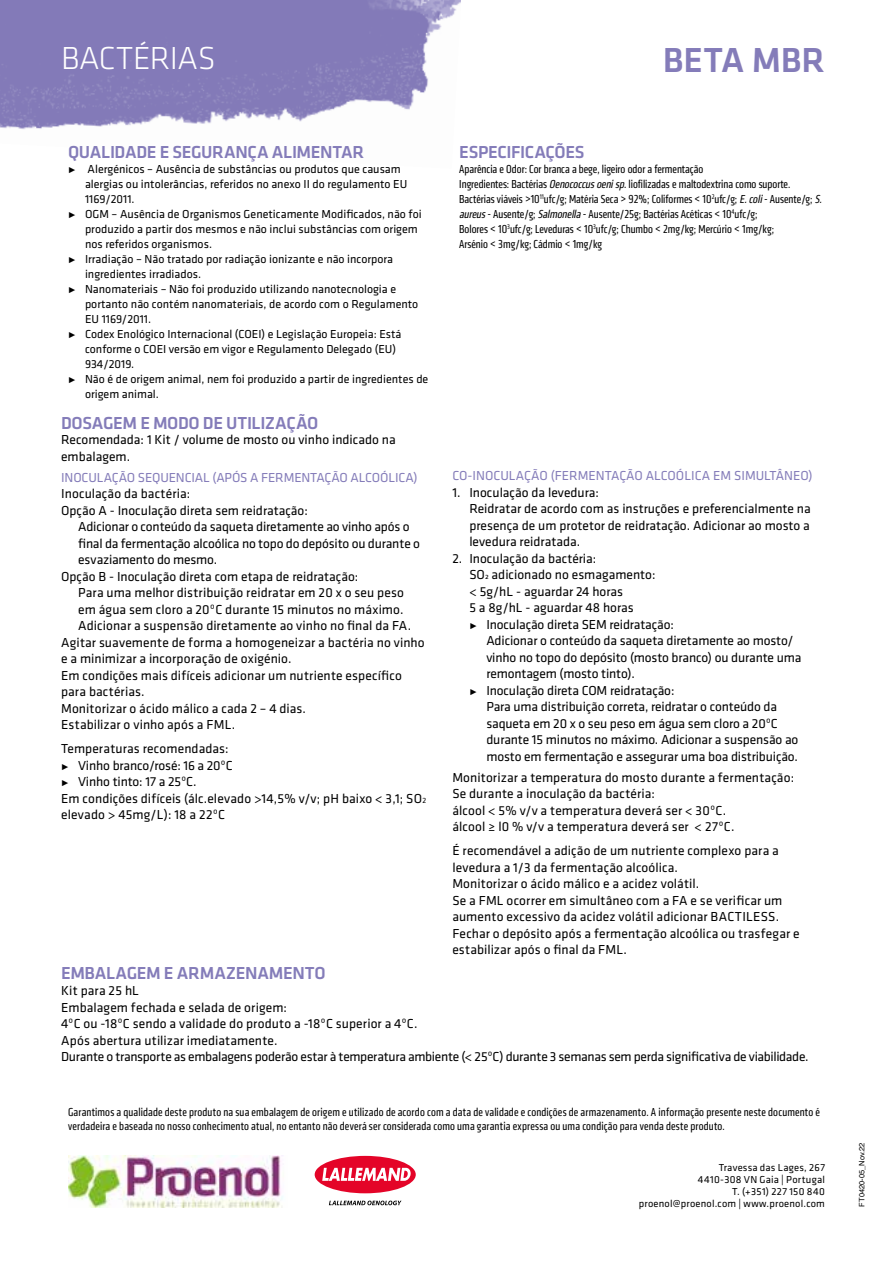
<style>
.page{position:relative;width:893px;height:1263px;background:#fff}
.page>*{position:absolute;margin:0;border:0;box-sizing:border-box;transform-origin:0 0}
.t1{font:500 36px "Klavika";color:#847cb9}
.t2{font:300 33px "Klavika";letter-spacing:-.01em;color:#fff}
.t3{font:500 18px "Klavika";letter-spacing:-.02em;color:#847cb9}
.t4{font:13.5px/16.5px "Klavika";color:#000}
.t5{font:13.5px "Klavika";letter-spacing:-.01em;color:#847cb9}
.t6{font:condensed 12px/15px "Klavika";letter-spacing:.005em;color:#000}
.t7{font:12px "Klavika";color:#000}
.t8{font:10.5px/12px "Klavika";letter-spacing:.02em;color:#000;text-align:right}
.t9{font:7.5px "Helvetica";color:#000}
.s1{font-family:"Klavika Arrows";font-weight:300}
.s2{font-family:"Klavika Arrows";font-weight:300;font-size:12px}
.s3{font-size:7.8px}
.s4{font-style:italic}
</style>
<div class="page">
<img style="left:0;top:0;width:461px;height:129px">
<div style="left:315px;top:1156px;width:101px;height:37px;background:#e40428;border-radius:50%"></div>
<svg style="left:322px;top:1168px;width:89px;height:13px"></svg>
<svg style="left:329px;top:1200px;width:72px;height:5px"></svg>
<img style="left:68px;top:1156px;width:215px;height:51px">
<h2 class="t2" style="left:61px;top:40px;width:156px">BACTÉRIAS</h2>
<h1 class="t1" style="left:663px;top:40px;width:164px">BETA MBR</h1>
<h3 class="t3" style="left:68px;top:143px;width:298px">QUALIDADE E SEGURANÇA ALIMENTAR</h3>
<p class="t7" style="left:68px;top:163px;width:334px"><span class="s1">5</span> Alergénicos – Ausência de substâncias ou produtos que causam</p>
<p class="t7" style="left:85px;top:178px;width:324px">alergias ou intolerâncias, referidos no anexo II do regulamento EU</p>
<p class="t7" style="left:85px;top:193px;width:51px">1169/2011.</p>
<p class="t7" style="left:68px;top:208px;width:355px"><span class="s1">5</span> OGM – Ausência de Organismos Geneticamente Modificados, não foi</p>
<p class="t7" style="left:85px;top:223px;width:334px">produzido a partir dos mesmos e não inclui substâncias com origem</p>
<p class="t7" style="left:85px;top:238px;width:129px">nos referidos organismos.</p>
<p class="t7" style="left:68px;top:253px;width:327px"><span class="s1">5</span> Irradiação – Não tratado por radiação ionizante e não incorpora</p>
<p class="t7" style="left:85px;top:268px;width:118px">ingredientes irradiados.</p>
<p class="t7" style="left:68px;top:283px;width:330px"><span class="s1">5</span> Nanomateriais – Não foi produzido utilizando nanotecnologia e</p>
<p class="t7" style="left:85px;top:298px;width:335px">portanto não contém nanomateriais, de acordo com o Regulamento</p>
<p class="t7" style="left:85px;top:313px;width:68px">EU 1169/2011.</p>
<p class="t7" style="left:68px;top:328px;width:335px"><span class="s1">5</span> Codex Enológico Internacional (COEI) e Legislação Europeia: Está</p>
<p class="t7" style="left:85px;top:343px;width:313px">conforme o COEI versão em vigor e Regulamento Delegado (EU)</p>
<p class="t7" style="left:85px;top:358px;width:51px">934/2019.</p>
<p class="t7" style="left:68px;top:373px;width:362px"><span class="s1">5</span> Não é de origem animal, nem foi produzido a partir de ingredientes de</p>
<p class="t7" style="left:85px;top:388px;width:75px">origem animal.</p>
<h3 class="t3" style="left:61px;top:413px;width:259px">DOSAGEM E MODO DE UTILIZAÇÃO</h3>
<p class="t4" style="left:61px;top:432px;width:336px">Recomendada: 1 Kit / volume de mosto ou vinho indicado na embalagem.</p>
<p class="t5" style="left:61px;top:470px;width:358px">INOCULAÇÃO SEQUENCIAL (APÓS A FERMENTAÇÃO ALCOÓLICA)</p>
<p class="t4" style="left:61px;top:486px;width:131px">Inoculação da bactéria:</p>
<p class="t4" style="left:61px;top:502px;width:248px">Opção A - Inoculação direta sem reidratação:</p>
<p class="t4" style="left:78px;top:519px;width:333px">Adicionar o conteúdo da saqueta diretamente ao vinho após o</p>
<p class="t4" style="left:78px;top:535px;width:343px">final da fermentação alcoólica no topo do depósito ou durante o</p>
<p class="t4" style="left:78px;top:552px;width:141px">esvaziamento do mesmo.</p>
<p class="t4" style="left:61px;top:568px;width:299px">Opção B - Inoculação direta com etapa de reidratação:</p>
<p class="t4" style="left:78px;top:585px;width:327px">Para uma melhor distribuição reidratar em 20 x o seu peso</p>
<p class="t4" style="left:78px;top:601px;width:327px">em água sem cloro a 20ºC durante 15 minutos no máximo.</p>
<p class="t4" style="left:78px;top:618px;width:335px">Adicionar a suspensão diretamente ao vinho no final da FA.</p>
<p class="t4" style="left:61px;top:634px;width:365px">Agitar suavemente de forma a homogeneizar a bactéria no vinho</p>
<p class="t4" style="left:61px;top:651px;width:232px">e a minimizar a incorporação de oxigénio.</p>
<p class="t4" style="left:61px;top:667px;width:342px">Em condições mais difíceis adicionar um nutriente específico</p>
<p class="t4" style="left:61px;top:684px;width:85px">para bactérias.</p>
<p class="t4" style="left:61px;top:700px;width:246px">Monitorizar o ácido málico a cada 2 – 4 dias.</p>
<p class="t4" style="left:61px;top:717px;width:176px">Estabilizar o vinho após a FML.</p>
<p class="t4" style="left:61px;top:741px;width:367px">Temperaturas recomendadas:<br><span class="s2">5</span> Vinho branco/rosé: 16 a 20ºC<br><span class="s2">5</span> Vinho tinto: 17 a 25ºC.<br>Em condições difíceis (álc.elevado &gt;14,5% v/v; pH baixo &lt; 3,1; SO<span class="s3">2 </span>elevado &gt; 45mg/L): 18 a 22ºC</p>
<h3 class="t3" style="left:459px;top:143px;width:127px">ESPECIFICAÇÕES</h3>
<p class="t6" style="left:459px;top:162px;width:367px">Aparência e Odor: Cor branca a bege, ligeiro odor a fermentação<br>Ingredientes: Bactérias <span class="s4">Oenococcusoenisp</span>. liofilizadas e maltodextrina como suporte.<br>Bactérias viáveis &gt;10<sup>11</sup>ufc/g; Matéria Seca &gt; 92%; Coliformes &lt; 10<sup>2</sup>ufc/g; <span class="s4">E.coli</span>- Ausente/g; <span class="s4">S. aureus</span>- Ausente/g; <span class="s4">Salmonella</span>- Ausente/25g; Bactérias Acéticas &lt; 10<sup>4</sup>ufc/g;<br>Bolores &lt; 10<sup>3</sup>ufc/g; Leveduras &lt; 10<sup>3</sup>ufc/g; Chumbo &lt; 2mg/kg; Mercúrio &lt; 1mg/kg;<br>Arsénio &lt; 3mg/kg; Cádmio &lt; 1mg/kg</p>
<p class="t5" style="left:452px;top:468px;width:362px">CO-INOCULAÇÃO (FERMENTAÇÃO ALCOÓLICA EM SIMULTÂNEO)</p>
<p class="t4" style="left:469px;top:484px;width:343px;text-indent:-17px">1. Inoculação da levedura:<br>Reidratar de acordo com as instruções e preferencialmente na presença de um protetor de reidratação. Adicionar ao mosto a levedura reidratada.</p>
<p class="t4" style="left:452px;top:550px;width:146px">2. Inoculação da bactéria:</p>
<p class="t4" style="left:469px;top:567px;width:188px">SO<span class="s3">2</span> adicionado no esmagamento:</p>
<p class="t4" style="left:469px;top:583px;width:155px">&lt; 5g/hL - aguardar 24 horas</p>
<p class="t4" style="left:469px;top:600px;width:166px">5 a 8g/hL - aguardar 48 horas</p>
<p class="t4" style="left:469px;top:616px;width:206px"><span class="s2">5</span> Inoculação direta SEM reidratação:</p>
<p class="t4" style="left:486px;top:633px;width:309px">Adicionar o conteúdo da saqueta diretamente ao mosto/</p>
<p class="t4" style="left:486px;top:649px;width:317px">vinho no topo do depósito (mosto branco) ou durante uma</p>
<p class="t4" style="left:486px;top:666px;width:150px">remontagem (mosto tinto).</p>
<p class="t4" style="left:469px;top:682px;width:207px"><span class="s2">5</span> Inoculação direta COM reidratação:</p>
<p class="t4" style="left:486px;top:699px;width:292px">Para uma distribuição correta, reidratar o conteúdo da</p>
<p class="t4" style="left:486px;top:715px;width:293px">saqueta em 20 x o seu peso em água sem cloro a 20ºC</p>
<p class="t4" style="left:486px;top:732px;width:313px">durante 15 minutos no máximo. Adicionar a suspensão ao</p>
<p class="t4" style="left:486px;top:748px;width:313px">mosto em fermentação e assegurar uma boa distribuição.</p>
<p class="t4" style="left:452px;top:769px;width:343px">Monitorizar a temperatura do mosto durante a fermentação:<br>Se durante a inoculação da bactéria:<br>álcool &lt; 5% v/v a temperatura deverá ser &lt; 30ºC.<br>álcool ≥ l0 % v/v a temperatura deverá ser &lt; 27ºC.</p>
<p class="t4" style="left:452px;top:843px;width:349px">É recomendável a adição de um nutriente complexo para a levedura a 1/3 da fermentação alcoólica.<br>Monitorizar o ácido málico e a acidez volátil.<br>Se a FML ocorrer em simultâneo com a FA e se verificar um aumento excessivo da acidez volátil adicionar BACTILESS.<br>Fechar o depósito após a fermentação alcoólica ou trasfegar e estabilizar após o final da FML.</p>
<h3 class="t3" style="left:61px;top:963px;width:266px">EMBALAGEM E ARMAZENAMENTO</h3>
<p class="t4" style="left:61px;top:983px;width:749px">Kit para 25 hL<br>Embalagem fechada e selada de origem:<br>4ºC ou -18ºC sendo a validade do produto a -18ºC superior a 4ºC.<br>Após abertura utilizar imediatamente.<br>Durante o transporte as embalagens poderão estar à temperatura ambiente (&lt; 25ºC) durante 3 semanas sem perda significativa de viabilidade.</p>
<p class="t6" style="left:68px;top:1106px;width:753px;line-height:13.5px">Garantimos a qualidade deste produto na sua embalagem de origem e utilizado de acordo com a data de validade e condições de armazenamento. A informação presente neste documento é verdadeira e baseada no nosso conhecimento atual, no entanto não deverá ser considerada como uma garantia expressa ou uma condição para venda deste produto.</p>
<p class="t8" style="left:639px;top:1161px;width:188px">Travessa das Lages, 267<br>4410-308 VN Gaia | Portugal<br>T. (+351) 227 150 840 proenol@proenol.com | www.proenol.com</p>
<p class="t9" style="left:856px;top:1206px;width:66px;rotate:-90deg">FT0420-05_Nov.22</p>
</div>
